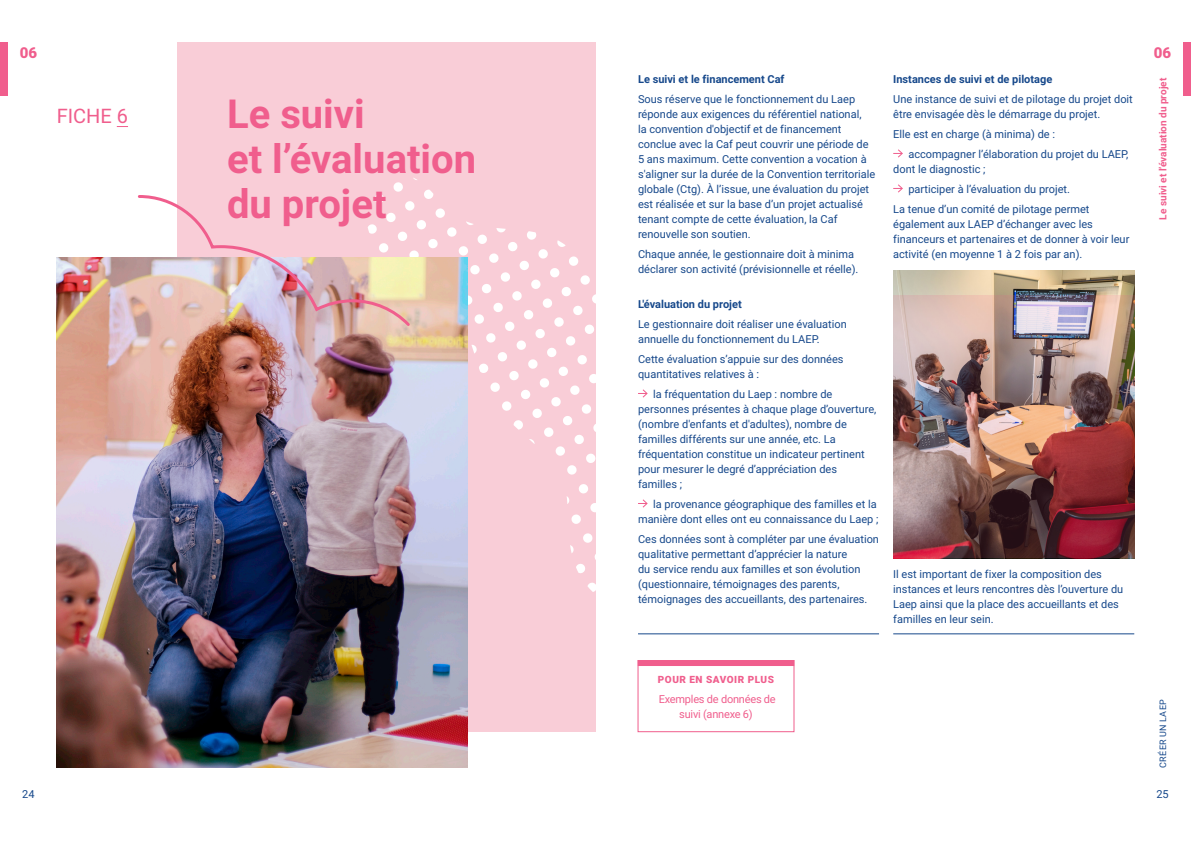
<style>
.page{position:relative;width:1191px;height:842px;background:#fff}
.page>*{position:absolute;margin:0;border:0;box-sizing:border-box;transform-origin:0 0}
.t1{font:700 40px/45px "Roboto";color:#f05e8d}
.t2{font:20px "Roboto";color:#f05e8d}
.t3{font:900 15px "Roboto";color:#f05e8d}
.t4{font:11px/15px "Roboto";color:#16488b}
.t5{font:700 11px "Roboto";color:#16488b}
.t6{font:11px/15px "Roboto";letter-spacing:-.02em;color:#f05e8d;text-align:center}
.t7{font:700 10px "Roboto";color:#f05e8d}
.t8{font:900 10px "Roboto";letter-spacing:.05em;color:#f05e8d}
.t9{font:9px "Roboto";letter-spacing:.025em;color:#16488b}
</style>
<div class="page">
<div style="left:1183px;top:43px;width:8px;height:53px;background:#f05e8d"></div>
<div style="left:0;top:43px;width:8px;height:53px;background:#f05e8d"></div>
<hr style="left:893px;top:634px;width:241px;height:1px;background:#16488b">
<svg style="left:893px;top:149px;width:10px;height:9px"></svg>
<svg style="left:893px;top:184px;width:10px;height:9px"></svg>
<div style="left:177px;top:43px;width:418px;height:689px;background:#f9cdd7"></div>
<svg style="left:579px;top:484px;width:9px;height:10px"></svg>
<svg style="left:590px;top:503px;width:5px;height:9px"></svg>
<svg style="left:566px;top:496px;width:3px;height:8px"></svg>
<svg style="left:583px;top:533px;width:10px;height:10px"></svg>
<svg style="left:570px;top:545px;width:4px;height:8px"></svg>
<svg style="left:571px;top:514px;width:10px;height:10px"></svg>
<svg style="left:576px;top:564px;width:9px;height:9px"></svg>
<svg style="left:587px;top:582px;width:8px;height:10px"></svg>
<hr style="left:638px;top:634px;width:241px;height:1px;background:#16488b">
<svg style="left:638px;top:389px;width:10px;height:9px"></svg>
<svg style="left:638px;top:499px;width:10px;height:9px"></svg>
<div style="left:638px;top:660px;width:156px;height:72px;border:1px solid #f05e8d"></div>
<div style="left:638px;top:660px;width:156px;height:6px;background:#f05e8d"></div>
<img style="left:57px;top:258px;width:411px;height:510px">
<img style="left:136px;top:178px;width:459px;height:297px">
<img style="left:893px;top:271px;width:241px;height:287px">
<img style="left:893px;top:295px;width:241px;height:262px">
<h3 class="t3" style="left:20px;top:42px;width:19px">06</h3>
<h3 class="t3" style="left:1154px;top:42px;width:19px">06</h3>
<p class="t2" style="left:57px;top:101px;width:73px">FICHE 6</p>
<p class="t1" style="left:227px;top:89px;width:251px">Le suivi<br>et l’évaluation du projet</p>
<p class="t5" style="left:638px;top:71px;width:148px">Le suivi et le financement Caf</p>
<p class="t4" style="left:638px;top:91px;width:239px">Sous réserve que le fonctionnement du Laep réponde aux exigences du référentiel national,<br>la convention d'objectif et de financement conclue avec la Caf peut couvrir une période de 5 ans maximum. Cette convention a vocation à s'aligner sur la durée de la Convention territoriale globale (Ctg). À l’issue, une évaluation du projet est réalisée et sur la base d’un projet actualisé tenant compte de cette évaluation, la Caf renouvelle son soutien.</p>
<p class="t4" style="left:638px;top:246px;width:222px">Chaque année, le gestionnaire doit à minima déclarer son activité (prévisionnelle et réelle).</p>
<p class="t5" style="left:638px;top:296px;width:105px">L'évaluation du projet</p>
<p class="t4" style="left:638px;top:316px;width:210px">Le gestionnaire doit réaliser une évaluation annuelle du fonctionnement du LAEP.</p>
<p class="t4" style="left:638px;top:351px;width:207px">Cette évaluation s’appuie sur des données quantitatives relatives à :</p>
<p class="t4" style="left:638px;top:386px;width:240px;text-indent:15px">la fréquentation du Laep : nombre de personnes présentes à chaque plage d’ouverture, (nombre d'enfants et d'adultes), nombre de familles différents sur une année, etc. La fréquentation constitue un indicateur pertinent pour mesurer le degré d’appréciation des familles ;</p>
<p class="t4" style="left:638px;top:496px;width:242px;text-align:right">la provenance géographique des familles et la manière dont elles ont eu connaissance du Laep ;</p>
<p class="t4" style="left:638px;top:531px;width:242px">Ces données sont à compléter par une évaluation qualitative permettant d’apprécier la nature<br>du service rendu aux familles et son évolution (questionnaire, témoignages des parents, témoignages des accueillants, des partenaires.</p>
<p class="t5" style="left:893px;top:71px;width:161px">Instances de suivi et de pilotage</p>
<p class="t4" style="left:893px;top:91px;width:241px">Une instance de suivi et de pilotage du projet doit être envisagée dès le démarrage du projet.</p>
<p class="t4" style="left:893px;top:126px;width:163px">Elle est en charge (à minima) de :</p>
<p class="t4" style="left:893px;top:146px;width:237px;text-indent:15px">accompagner l’élaboration du projet du LAEP, dont le diagnostic ;</p>
<p class="t4" style="left:908px;top:181px;width:163px">participer à l’évaluation du projet.</p>
<p class="t4" style="left:893px;top:201px;width:238px">La tenue d’un comité de pilotage permet également aux LAEP d’échanger avec les financeurs et partenaires et de donner à voir leur activité (en moyenne 1 à 2 fois par an).</p>
<p class="t4" style="left:893px;top:566px;width:232px">Il est important de fixer la composition des instances et leurs rencontres dès l’ouverture du Laep ainsi que la place des accueillants et des familles en leur sein.</p>
<p class="t8" style="left:658px;top:672px;width:118px">POUR EN SAVOIR PLUS</p>
<p class="t6" style="left:659px;top:691px;width:118px">Exemples de données de suivi (annexe 6)</p>
<p class="t7" style="left:1155px;top:220px;width:143px;rotate:-90deg">Le suivi et l’évaluation du projet</p>
<p class="t9" style="left:1156px;top:768px;width:70px;rotate:-90deg">CRÉER UN LAEP</p>
<p class="t4" style="left:22px;top:786px;width:14px">24</p>
<p class="t4" style="left:1156px;top:786px;width:14px">25</p>
</div>
